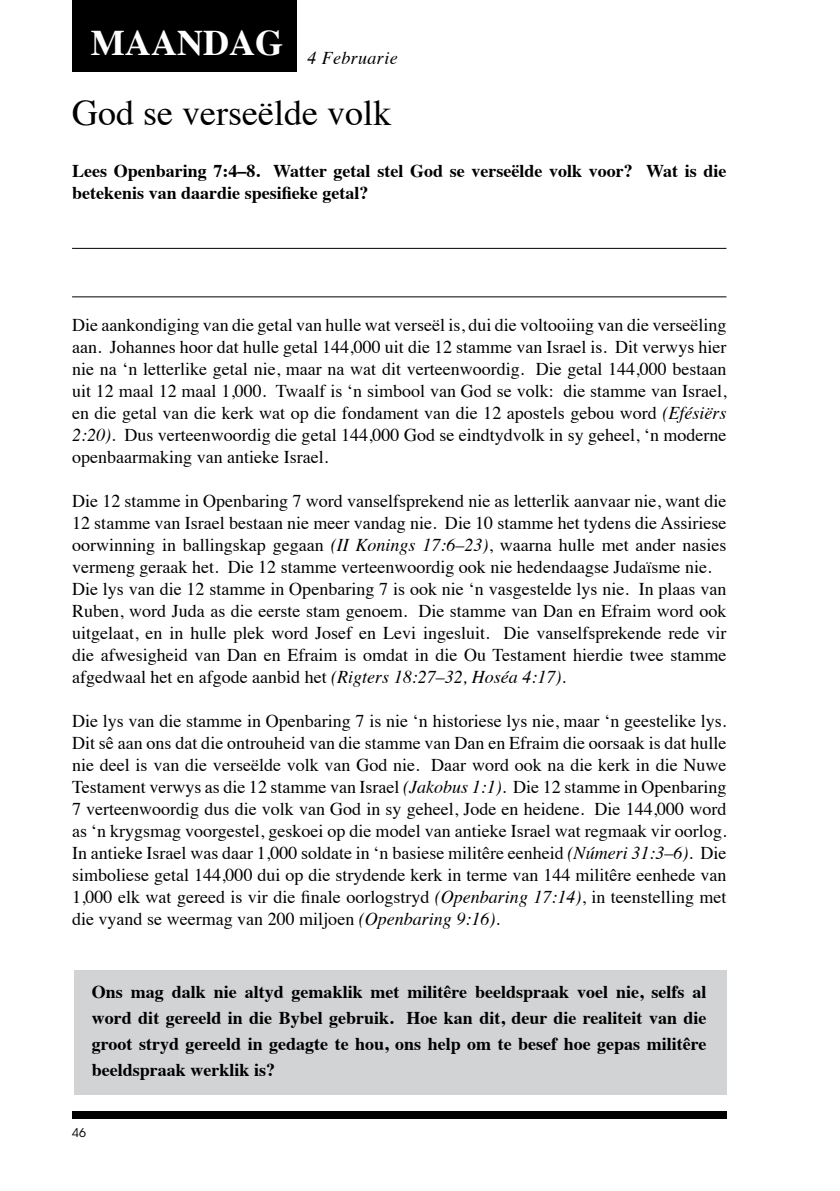
<style>
.page{position:relative;width:840px;height:1191px;background:#fff}
.page>*{position:absolute;margin:0;border:0;box-sizing:border-box;transform-origin:0 0}
.t1{font:36px "Times";color:#000}
.t2{font:700 36px "Times";color:#fff}
.t3{font:18px/22px "Times";color:#000;text-align:justify}
.t4{font:700 18px/26px "Times";color:#000}
.t5{font:italic 18px "Times";letter-spacing:.02em;color:#000}
.t6{font:12px "ITC Avant Garde Std";color:#000}
.s1{font-style:italic}
</style>
<div class="page">
<div style="left:72px;top:1111px;width:654px;height:8px;background:#000"></div>
<div style="left:74px;top:970px;width:652px;height:124px;background:#d1d3d4"></div>
<div style="left:72px;top:0;width:225px;height:71px;background:#000"></div>
<hr style="left:72px;top:296px;width:654px;height:1px;background:#000">
<hr style="left:72px;top:248px;width:654px;height:1px;background:#000">
<h1 class="t2" style="left:91px;top:8px;width:193px">MAANDAG</h1>
<p class="t5" style="left:307px;top:42px;width:92px">4 Februarie</p>
<h1 class="t1" style="left:72px;top:80px;width:320px">God se verseëlde volk</h1>
<p class="t4" style="left:72px;top:158px;width:655px;line-height:22px">Lees Openbaring 7:4–8. Watter getal stel God se verseëlde volk voor? Wat is die betekenis van daardie spesifieke getal?</p>
<p class="t3" style="left:72px;top:313px;width:655px">Die aankondiging van die getal van hulle wat verseël is, dui die voltooiing van die verseëling aan. Johannes hoor dat hulle getal 144,000 uit die 12 stamme van Israel is. Dit verwys hier nie na ‘n letterlike getal nie, maar na wat dit verteenwoordig. Die getal 144,000 bestaan uit 12 maal 12 maal 1,000. Twaalf is ‘n simbool van God se volk: die stamme van Israel, en die getal van die kerk wat op die fondament van die 12 apostels gebou word <span class="s1">(Efésiërs 2:20).</span> Dus verteenwoordig die getal 144,000 God se eindtydvolk in sy geheel, ‘n moderne openbaarmaking van antieke Israel.</p>
<p class="t3" style="left:72px;top:489px;width:655px;text-align:left">Die 12 stamme in Openbaring 7 word vanselfsprekend nie as letterlik aanvaar nie, want die 12 stamme van Israel bestaan nie meer vandag nie. Die 10 stamme het tydens die Assiriese oorwinning in ballingskap gegaan <span class="s1">(II Konings 17:6–23)</span>, waarna hulle met ander nasies vermeng geraak het. Die 12 stamme verteenwoordig ook nie hedendaagse Judaïsme nie.<br>Die lys van die 12 stamme in Openbaring 7 is ook nie ‘n vasgestelde lys nie. In plaas van Ruben, word Juda as die eerste stam genoem. Die stamme van Dan en Efraim word ook uitgelaat, en in hulle plek word Josef en Levi ingesluit. Die vanselfsprekende rede vir die afwesigheid van Dan en Efraim is omdat in die Ou Testament hierdie twee stamme afgedwaal het en afgode aanbid het <span class="s1">(Rigters 18:27–32, Hoséa 4:17).</span></p>
<p class="t3" style="left:72px;top:709px;width:655px">Die lys van die stamme in Openbaring 7 is nie ‘n historiese lys nie, maar ‘n geestelike lys.<br>Dit sê aan ons dat die ontrouheid van die stamme van Dan en Efraim die oorsaak is dat hulle nie deel is van die verseëlde volk van God nie. Daar word ook na die kerk in die Nuwe Testament verwys as die 12 stamme van Israel <span class="s1">(Jakobus 1:1)</span>. Die 12 stamme in Openbaring 7 verteenwoordig dus die volk van God in sy geheel, Jode en heidene. Die 144,000 word as ‘n krygsmag voorgestel, geskoei op die model van antieke Israel wat regmaak vir oorlog.<br>In antieke Israel was daar 1,000 soldate in ‘n basiese militêre eenheid <span class="s1">(Númeri 31:3–6)</span>. Die simboliese getal 144,000 dui op die strydende kerk in terme van 144 militêre eenhede van 1,000 elk wat gereed is vir die finale oorlogstryd <span class="s1">(Openbaring 17:14)</span>, in teenstelling met die vyand se weermag van 200 miljoen <span class="s1">(Openbaring 9:16).</span></p>
<p class="t4" style="left:92px;top:976px;width:616px;text-align:justify">Ons mag dalk nie altyd gemaklik met militêre beeldspraak voel nie, selfs al word dit gereeld in die Bybel gebruik. Hoe kan dit, deur die realiteit van die groot stryd gereeld in gedagte te hou, ons help om te besef hoe gepas militêre beeldspraak werklik is?</p>
<p class="t6" style="left:72px;top:1125px;width:15px">46</p>
</div>
